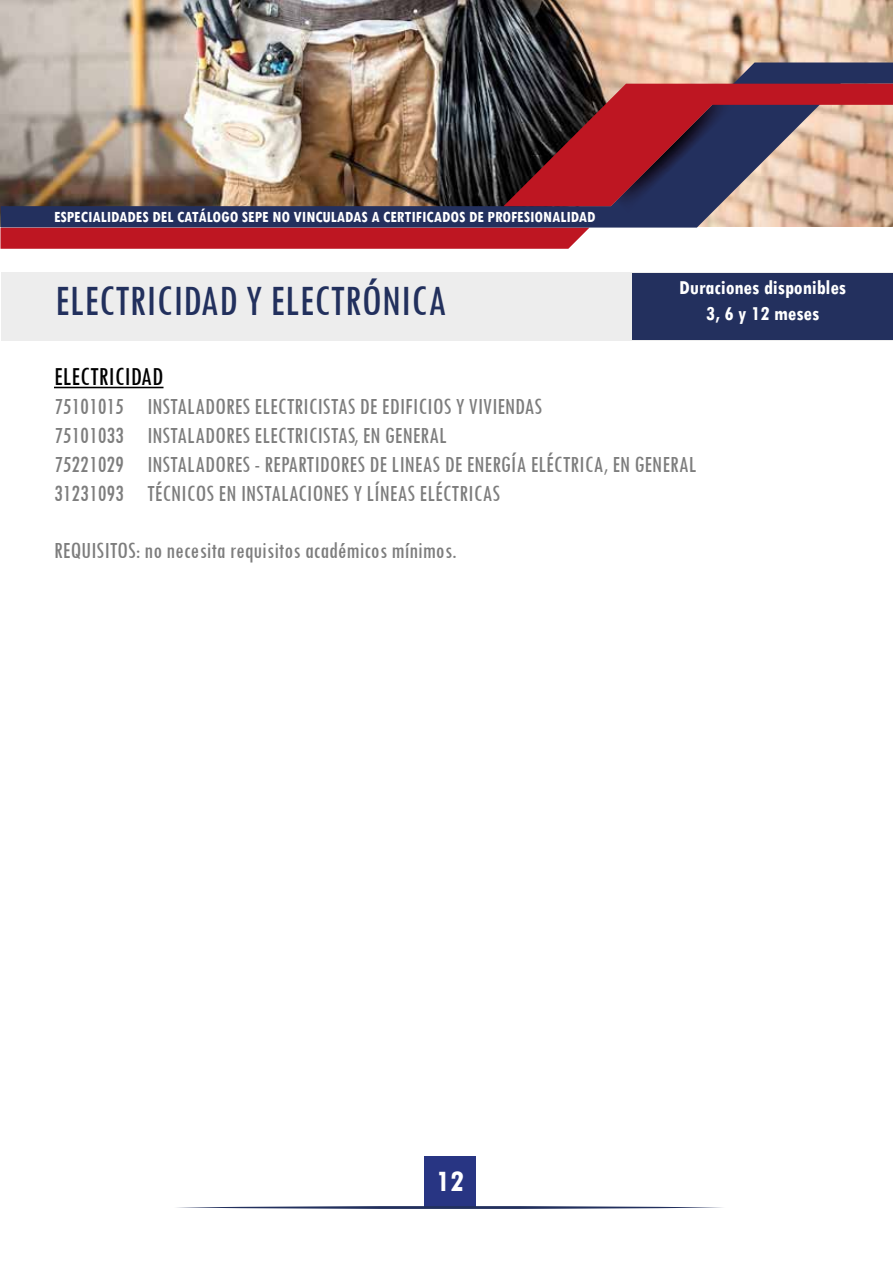
<style>
.page{position:relative;width:893px;height:1263px;background:#fff}
.page>*{position:absolute;margin:0;border:0;box-sizing:border-box;transform-origin:0 0}
.t1{font:condensed 45px "Tw Cen";color:#22305d}
.t2{font:700 condensed 31.5px "Tw Cen";color:#fff}
.t3{font:condensed 27px "Tw Cen";color:#000}
.t4{font:condensed 24px/28.8px "Tw Cen";color:#7d7d7d}
.t5{font:700 condensed 21px/25.2px "Tw Cen";color:#fff;text-align:center}
.t6{font:700 condensed 16.5px "Tw Cen";color:#fff}
</style>
<div class="page">
<div style="left:424px;top:1156px;width:52px;height:52px;background:#283583"></div>
<svg style="left:176px;top:1206px;width:547px;height:3px;background:#6e7795"></svg>
<img style="left:0;top:0;width:893px;height:227px">
<div style="left:0;top:228px;width:589px;height:21px;background:#be1622"></div>
<img style="left:1px;top:63px;width:892px;height:165px">
<img style="left:616px;top:206px;width:119px;height:7px">
<svg style="left:504px;top:84px;width:389px;height:122px;background:#8b4a51"></svg>
<div style="left:2px;top:272px;width:891px;height:68px;background:#ededed"></div>
<div style="left:632px;top:273px;width:260px;height:67px;background:#23305e"></div>
<hr style="left:54px;top:387px;width:110px;height:1px;background:#000">
<p class="t6" style="left:54px;top:207px;width:543px">ESPECIALIDADES DEL CATÁLOGO SEPE NO VINCULADAS A CERTIFICADOS DE PROFESIONALIDAD</p>
<h1 class="t1" style="left:55px;top:274px;width:393px">ELECTRICIDAD Y ELECTRÓNICA</h1>
<p class="t5" style="left:679px;top:275px;width:169px">Duraciones disponibles<br>3, 6 y 12 meses</p>
<p class="t3" style="left:54px;top:361px;width:111px">ELECTRICIDAD</p>
<p class="t4" style="left:54px;top:392px;width:644px">75101015 INSTALADORES ELECTRICISTAS DE EDIFICIOS Y VIVIENDAS<br>75101033 INSTALADORES ELECTRICISTAS, EN GENERAL<br>75221029 INSTALADORES - REPARTIDORES DE LINEAS DE ENERGÍA ELÉCTRICA, EN GENERAL 31231093 TÉCNICOS EN INSTALACIONES Y LÍNEAS ELÉCTRICAS</p>
<p class="t4" style="left:54px;top:536px;width:404px">REQUISITOS: no necesita requisitos académicos mínimos.</p>
<h2 class="t2" style="left:436px;top:1162px;width:29px">12</h2>
</div>
